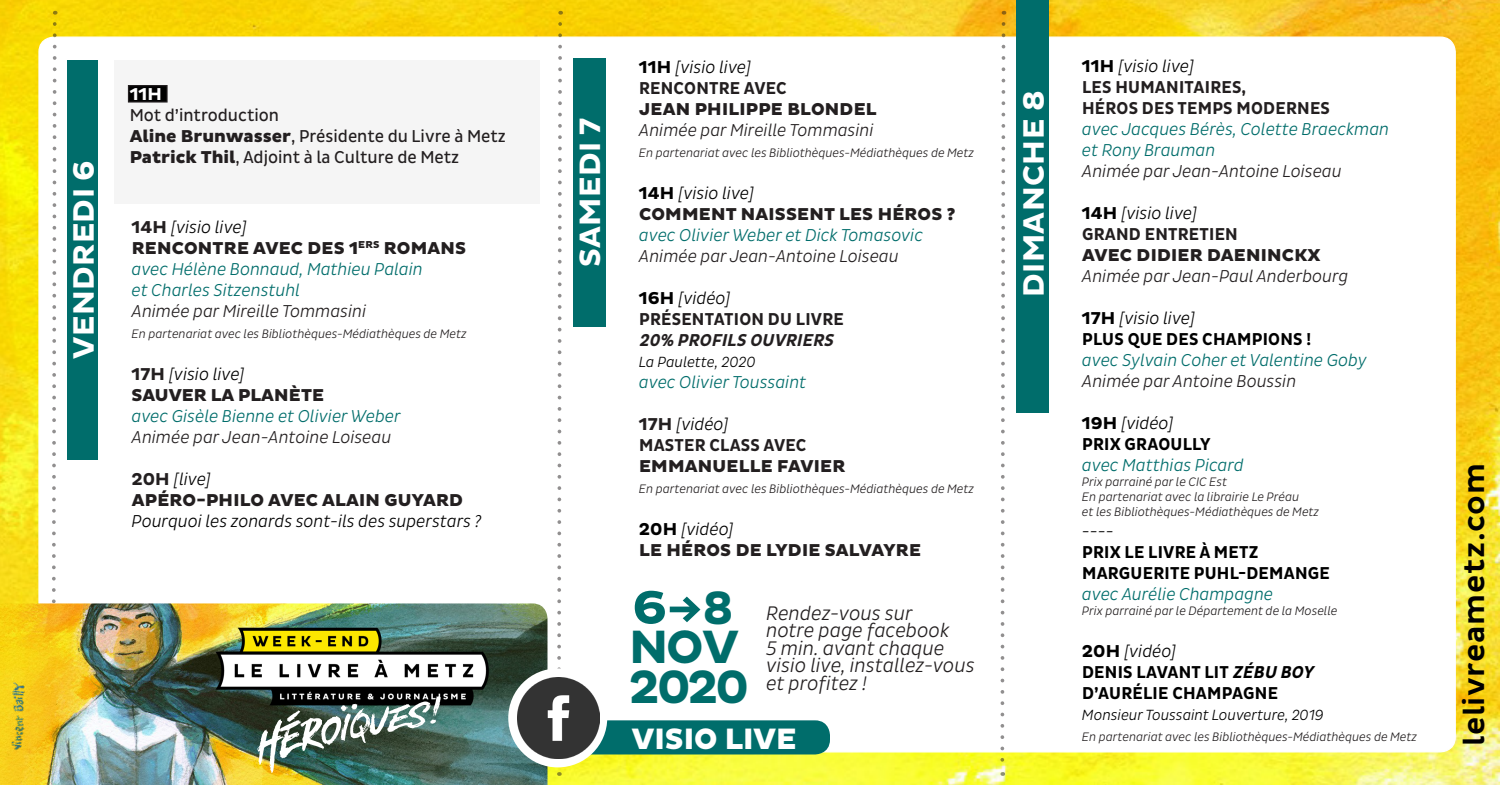
<style>
.page{position:relative;width:1500px;height:785px;background:#fff}
.page>*{position:absolute;margin:0;border:0;box-sizing:border-box;transform-origin:0 0}
.t1{font:700 47.5px/39.6px "Pluto Sans";letter-spacing:-.05em;color:#006d6b}
.t2{font:700 47.5px "Pluto Sans";letter-spacing:-.05em;color:#006d6b;scale:1.08 1}
.t3{font:700 30px "Pluto Sans";letter-spacing:.015em;color:#fff}
.t4{font:500 30px "Pluto Sans";letter-spacing:.02em;color:#000}
.t5{font:800 30px "Pluto Sans";color:#fff}
.t6{font:italic 300 20px "Pluto Sans Cond";color:#231f20}
.t7{font:italic 300 17.5px/21px "Pluto Sans Cond";color:#006d6b}
.t8{font:italic 300 17.5px "Pluto Sans Cond";color:#231f20}
.t9{font:700 17.5px/21px "Pluto Sans Cond";letter-spacing:.015em;color:#231f20}
.t10{font:700 17.5px/21px "Pluto Sans Cond";letter-spacing:.015em;color:#000}
.t11{font:800 17.5px/21px "Pluto Sans";letter-spacing:.015em;color:#231f20}
.t12{font:17.5px/21px "Pluto Sans Cond";color:#231f20}
.t13{font:italic 300 17.5px/21px "Pluto Sans Cond";color:#000}
.t14{font:italic 300 15px "Pluto Sans Cond";color:#000}
.t15{font:italic 300 12.5px "Pluto Sans Cond";color:#231f20}
.s1{font-family:"Pluto Sans";font-weight:700;color:#fff}
.s2{font-family:"Pluto Sans";font-weight:800}
.s3{font-family:"Pluto Sans";font-weight:700;font-style:normal;color:#231f20}
.s4{color:#000}
.s5{font-family:"Pluto Sans";font-weight:800;font-style:normal;color:#231f20}
.s6{font-weight:700;color:#000}
.s7{font-family:"Pluto Sans Cond";font-weight:300;font-style:italic;color:#000}
.s8{font-family:"Pluto Sans Cond";font-weight:700}
.s9{font-family:"Pluto Sans";font-weight:700;font-style:normal;color:#000}
.s10{font-family:"Pluto Sans";color:#000}
.s11{font-weight:300;font-style:italic;color:#000}
.s12{font-style:italic}
.s13{font-family:"Pluto Sans"}
.s14{font-family:"Pluto Sans";font-weight:700;font-style:normal}
.s15{font-weight:300;font-style:italic}
</style>
<div class="page">
<img style="left:0;top:0;width:1500px;height:785px">
<div style="left:39px;top:37px;width:1416px;height:715px;background:#fff;border-radius:15px"></div>
<div style="left:573px;top:58px;width:32px;height:269px;background:#006d6b"></div>
<svg style="left:999px;top:11px;width:8px;height:765px"></svg>
<div style="left:1016px;top:0;width:33px;height:413px;background:#006d6b"></div>
<svg style="left:50px;top:11px;width:8px;height:592px"></svg>
<div style="left:67px;top:60px;width:31px;height:399px;background:#006d6b"></div>
<div style="left:114px;top:60px;width:426px;height:144px;background:#f5f5f5"></div>
<div style="left:129px;top:86px;width:38px;height:16px;background:#000"></div>
<div style="left:128px;top:85px;width:40px;height:18px;border:1px solid #231f20"></div>
<div style="left:550px;top:720px;width:280px;height:34px;background:#006d6b;border-radius:15px"></div>
<svg style="left:556px;top:11px;width:7px;height:765px"></svg>
<img style="left:0;top:603px;width:548px;height:182px">
<img style="left:202px;top:617px;width:301px;height:98px">
<div style="left:508px;top:668px;width:99px;height:99px;background:#fff;border-radius:50%"></div>
<img style="left:517px;top:677px;width:82px;height:82px">
<img style="left:257px;top:696px;width:184px;height:77px">
<img style="left:9px;top:676px;width:21px;height:82px">
<p class="t3" style="left:67px;top:359px;width:200px;rotate:-90deg">VENDREDI 6</p>
<p class="t12" style="left:130px;top:84px;width:151px"><span class="s1">11H<br></span>Mot d’introduction</p>
<p class="t12" style="left:130px;top:126px;width:378px"><span class="s2">Aline Brunwasser</span>, Présidente du Livre à Metz</p>
<p class="t12" style="left:130px;top:147px;width:331px"><span class="s2">Patrick Thil</span>, Adjoint à la Culture de Metz</p>
<p class="t7" style="left:132px;top:217px;width:336px"><span class="s3">14H</span> <span class="s4">[visio live]<br></span><span class="s5">RENCONTRE AVEC DES 1</span><sup>ERS</sup> <span class="s5">ROMANS </span>avec Hélène Bonnaud, Mathieu Palain</p>
<p class="t7" style="left:132px;top:280px;width:170px">et Charles Sitzenstuhl</p>
<p class="t8" style="left:132px;top:301px;width:236px">Animée par Mireille Tommasini</p>
<p class="t15" style="left:132px;top:327px;width:337px">En partenariat avec les Bibliothèques-Médiathèques de Metz</p>
<p class="t7" style="left:132px;top:364px;width:271px"><span class="s3">17H</span> <span class="s4">[visio live]<br></span><span class="s5">SAUVER LA PLANÈTE<br></span>avec Gisèle Bienne et Olivier Weber</p>
<p class="t8" style="left:132px;top:427px;width:261px">Animée par Jean-Antoine Loiseau</p>
<p class="t13" style="left:132px;top:469px;width:81px"><span class="s3">20H</span> [live]</p>
<p class="t13" style="left:132px;top:490px;width:351px"><span class="s5">APÉRO-PHILO AVEC ALAIN GUYARD<br></span>Pourquoi les zonards sont-ils des superstars ?</p>
<p class="t3" style="left:573px;top:267px;width:151px;rotate:-90deg">SAMEDI 7</p>
<p class="t11" style="left:639px;top:57px;width:239px"><span class="s6">11H</span> <span class="s7">[visio live]<br></span><span class="s8">RENCONTRE AVEC<br></span>JEAN PHILIPPE BLONDEL</p>
<p class="t8" style="left:639px;top:120px;width:236px">Animée par Mireille Tommasini</p>
<p class="t15" style="left:639px;top:146px;width:337px">En partenariat avec les Bibliothèques-Médiathèques de Metz</p>
<p class="t7" style="left:639px;top:183px;width:318px"><span class="s9">14H</span> <span class="s4">[visio live]<br></span><span class="s5">COMMENT NAISSENT LES HÉROS ? </span>avec Olivier Weber et Dick Tomasovic</p>
<p class="t8" style="left:639px;top:246px;width:261px">Animée par Jean-Antoine Loiseau</p>
<p class="t9" style="left:639px;top:288px;width:206px"><span class="s10">16H</span> <span class="s11">[vidéo]<br></span>PRÉSENTATION DU LIVRE<br><span class="s12">20% PROFILS OUVRIERS</span></p>
<p class="t14" style="left:639px;top:353px;width:118px">La Paulette, 2020</p>
<p class="t7" style="left:639px;top:372px;width:169px">avec Olivier Toussaint</p>
<p class="t9" style="left:639px;top:414px;width:169px"><span class="s13">17H</span> <span class="s11">[vidéo]<br></span>MASTER CLASS AVEC</p>
<p class="t11" style="left:639px;top:456px;width:208px">EMMANUELLE FAVIER</p>
<p class="t15" style="left:639px;top:482px;width:337px">En partenariat avec les Bibliothèques-Médiathèques de Metz</p>
<p class="t13" style="left:639px;top:519px;width:96px"><span class="s14">20H</span> [vidéo]</p>
<p class="t11" style="left:639px;top:540px;width:283px">LE HÉROS DE LYDIE SALVAYRE</p>
<p class="t2" style="left:632px;top:580px;width:95px">6→8</p>
<p class="t1" style="left:629px;top:629px;width:122px">NOV<br>2020</p>
<p class="t6" style="left:766px;top:602px;width:148px">Rendez-vous sur</p>
<p class="t6" style="left:766px;top:619px;width:185px">notre page facebook</p>
<p class="t6" style="left:766px;top:637px;width:180px">5 min. avant chaque</p>
<p class="t6" style="left:766px;top:654px;width:210px">visio live, installez-vous</p>
<p class="t6" style="left:766px;top:672px;width:103px">et profitez !</p>
<p class="t5" style="left:632px;top:721px;width:166px">VISIO LIVE</p>
<p class="t3" style="left:1017px;top:297px;width:208px;rotate:-90deg">DIMANCHE 8</p>
<p class="t9" style="left:1082px;top:56px;width:166px"><span class="s10">11H</span> <span class="s11">[visio live]<br></span>LES HUMANITAIRES,</p>
<p class="t9" style="left:1082px;top:98px;width:249px">HÉROS DES TEMPS MODERNES</p>
<p class="t7" style="left:1082px;top:119px;width:309px">avec Jacques Bérès, Colette Braeckman</p>
<p class="t7" style="left:1082px;top:140px;width:135px">et Rony Brauman</p>
<p class="t8" style="left:1082px;top:161px;width:261px">Animée par Jean-Antoine Loiseau</p>
<p class="t9" style="left:1082px;top:203px;width:157px"><span class="s10">14H</span> <span class="s11">[visio live]<br></span>GRAND ENTRETIEN</p>
<p class="t11" style="left:1082px;top:245px;width:240px">AVEC DIDIER DAENINCKX</p>
<p class="t8" style="left:1082px;top:266px;width:268px">Animée par Jean-Paul Anderbourg</p>
<p class="t10" style="left:1082px;top:308px;width:231px"><span class="s13">17H</span> <span class="s15">[visio live]<br></span>PLUS QUE DES CHAMPIONS !</p>
<p class="t7" style="left:1082px;top:350px;width:286px">avec Sylvain Coher et Valentine Goby</p>
<p class="t8" style="left:1082px;top:371px;width:216px">Animée par Antoine Boussin</p>
<p class="t10" style="left:1082px;top:413px;width:130px"><span class="s13">19H</span> <span class="s15">[vidéo]<br></span>PRIX GRAOULLY</p>
<p class="t7" style="left:1082px;top:455px;width:163px">avec Matthias Picard</p>
<p class="t15" style="left:1082px;top:475px;width:147px">Prix parrainé par le CIC Est</p>
<p class="t15" style="left:1082px;top:490px;width:219px">En partenariat avec la librairie Le Préau</p>
<p class="t15" style="left:1082px;top:505px;width:239px">et les Bibliothèques-Médiathèques de Metz</p>
<p class="t13" style="left:1082px;top:521px;width:33px">----</p>
<p class="t10" style="left:1082px;top:542px;width:178px">PRIX LE LIVRE À METZ</p>
<p class="t10" style="left:1082px;top:563px;width:249px">MARGUERITE PUHL-DEMANGE</p>
<p class="t7" style="left:1082px;top:584px;width:193px">avec Aurélie Champagne</p>
<p class="t15" style="left:1082px;top:604px;width:257px">Prix parrainé par le Département de la Moselle</p>
<p class="t10" style="left:1082px;top:641px;width:237px"><span class="s13">20H</span> <span class="s15">[vidéo]<br></span>DENIS LAVANT LIT <span class="s12">ZÉBU BOY</span></p>
<p class="t10" style="left:1082px;top:683px;width:198px">D’AURÉLIE CHAMPAGNE</p>
<p class="t14" style="left:1082px;top:707px;width:243px">Monsieur Toussaint Louverture, 2019</p>
<p class="t15" style="left:1082px;top:730px;width:337px">En partenariat avec les Bibliothèques-Médiathèques de Metz</p>
<p class="t4" style="left:1457px;top:746px;width:284px;rotate:-90deg">lelivreametz.com</p>
</div>
